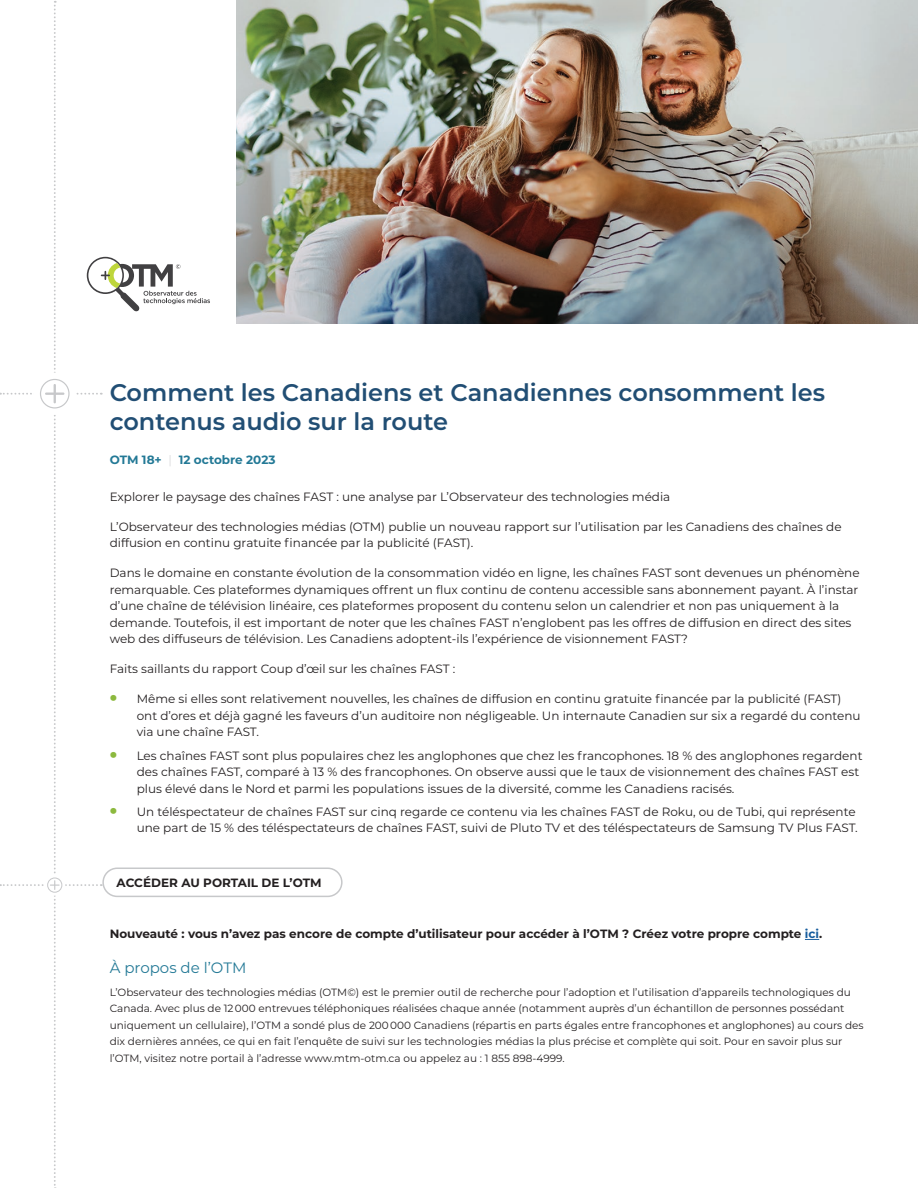
<style>
.page{position:relative;width:918px;height:1188px;background:#fff}
.page>*{position:absolute;margin:0;border:0;box-sizing:border-box;transform-origin:0 0}
.t1{font:600 24px/28.5px "Montserrat";color:#214e74}
.t2{font:15px "Montserrat";color:#237996}
.t3{font:12px/16.5px "Montserrat";color:#231f20}
.t4{font:700 12px "Montserrat";color:#231f20}
.t5{font:700 12px "Montserrat";color:#237996}
.t6{font:10.5px/16.5px "Montserrat";color:#231f20}
.s1{font-weight:100;color:#939598}
.s2{font-weight:900;font-size:18px;color:#8cb93e}
.s3{color:#175d9e}
</style>
<div class="page">
<svg style="left:805px;top:939px;width:14px;height:1px"></svg>
<svg style="left:0;top:1px;width:210px;height:1187px"></svg>
<div style="left:102px;top:868px;width:241px;height:29px;border:2px solid #c7c8ca;border-radius:14px"></div>
<img style="left:237px;top:0;width:681px;height:324px">
<h1 class="t1" style="left:110px;top:377px;width:717px">Comment les Canadiens et Canadiennes consomment les contenus audio sur la route</h1>
<p class="t5" style="left:110px;top:451px;width:167px">OTM 18+ <span class="s1">|</span> 12 octobre 2023</p>
<p class="t3" style="left:110px;top:488px;width:562px">Explorer le paysage des chaînes FAST : une analyse par L’Observateur des technologies média</p>
<p class="t3" style="left:110px;top:518px;width:733px">L’Observateur des technologies médias (OTM) publie un nouveau rapport sur l’utilisation par les Canadiens des chaînes de diffusion en continu gratuite financée par la publicité (FAST).</p>
<p class="t3" style="left:110px;top:565px;width:751px">Dans le domaine en constante évolution de la consommation vidéo en ligne, les chaînes FAST sont devenues un phénomène remarquable. Ces plateformes dynamiques offrent un flux continu de contenu accessible sans abonnement payant. À l’instar d’une chaîne de télévision linéaire, ces plateformes proposent du contenu selon un calendrier et non pas uniquement à la demande. Toutefois, il est important de noter que les chaînes FAST n’englobent pas les offres de diffusion en direct des sites web des diffuseurs de télévision. Les Canadiens adoptent-ils l’expérience de visionnement FAST?</p>
<p class="t3" style="left:110px;top:661px;width:347px">Faits saillants du rapport Coup d’œil sur les chaînes FAST :</p>
<p class="t3" style="left:137px;top:691px;width:725px;text-indent:-27px"><span class="s2">•</span> Même si elles sont relativement nouvelles, les chaînes de diffusion en continu gratuite financée par la publicité (FAST) ont d’ores et déjà gagné les faveurs d’un auditoire non négligeable. Un internaute Canadien sur six a regardé du contenu via une chaîne FAST.</p>
<p class="t3" style="left:137px;top:747px;width:727px;text-indent:-27px"><span class="s2">•</span> Les chaînes FAST sont plus populaires chez les anglophones que chez les francophones. 18 % des anglophones regardent des chaînes FAST, comparé à 13 % des francophones. On observe aussi que le taux de visionnement des chaînes FAST est plus élevé dans le Nord et parmi les populations issues de la diversité, comme les Canadiens racisés.</p>
<p class="t3" style="left:110px;top:803px;width:750px;text-align:right"><span class="s2">•</span> Un téléspectateur de chaînes FAST sur cinq regarde ce contenu via les chaînes FAST de Roku, ou de Tubi, qui représente une part de 15 % des téléspectateurs de chaînes FAST, suivi de Pluto TV et des téléspectateurs de Samsung TV Plus FAST.</p>
<p class="t4" style="left:117px;top:874px;width:207px">ACCÉDER AU PORTAIL DE L’OTM</p>
<p class="t4" style="left:110px;top:925px;width:714px">Nouveauté : vous n’avez pas encore de compte d’utilisateur pour accéder à l’OTM ? Créez votre propre compte <span class="s3">ici</span>.</p>
<p class="t2" style="left:110px;top:957px;width:138px">À propos de l’OTM</p>
<p class="t6" style="left:110px;top:984px;width:756px">L’Observateur des technologies médias (OTM©) est le premier outil de recherche pour l’adoption et l’utilisation d’appareils technologiques du Canada. Avec plus de 12 000 entrevues téléphoniques réalisées chaque année (notamment auprès d’un échantillon de personnes possédant uniquement un cellulaire), l’OTM a sondé plus de 200 000 Canadiens (répartis en parts égales entre francophones et anglophones) au cours des dix dernières années, ce qui en fait l’enquête de suivi sur les technologies médias la plus précise et complète qui soit. Pour en savoir plus sur l’OTM, visitez notre portail à l’adresse www.mtm-otm.ca ou appelez au : 1 855 898-4999.</p>
</div>
